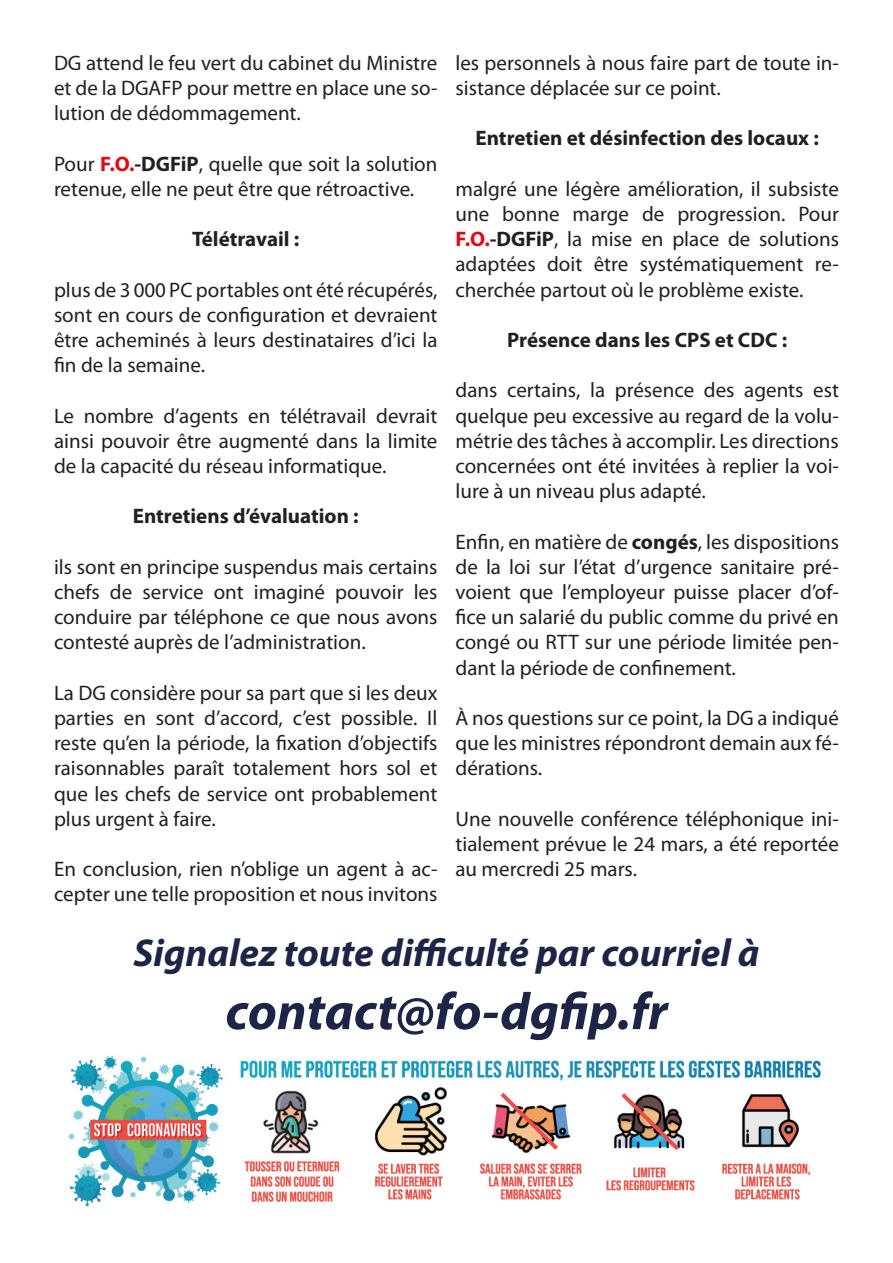
<style>
.page{position:relative;width:893px;height:1263px;background:#fff}
.page>*{position:absolute;margin:0;border:0;box-sizing:border-box;transform-origin:0 0}
.t1{font:italic 700 52.5px "Myriad Pro";color:#1c2546}
.t2{font:italic 700 39px "Myriad Pro";color:#1c2546}
.t3{font:21px/25.2px "Myriad Pro";color:#231f20;text-align:justify}
.t4{font:700 21px "Myriad Pro";color:#231f20}
.s1{font-weight:700;color:#e30713}
.s2{font-weight:700}
</style>
<div class="page">
<img style="left:68px;top:1055px;width:753px;height:152px">
<p class="t3" style="left:54px;top:50px;width:385px">DG attend le feu vert du cabinet du Ministre et de la DGAFP pour mettre en place une so&shy;lution de dédommagement.</p>
<p class="t3" style="left:54px;top:151px;width:385px">Pour <span class="s1">F.O.</span><span class="s2">-DGFiP</span>, quelle que soit la solution retenue, elle ne peut être que rétroactive.</p>
<p class="t4" style="left:192px;top:225px;width:109px">Télétravail :</p>
<p class="t3" style="left:54px;top:277px;width:385px">plus de 3 000 PC portables ont été récupérés, sont en cours de configuration et devraient être acheminés à leurs destinataires d’ici la fin de la semaine.</p>
<p class="t3" style="left:54px;top:403px;width:385px">Le nombre d’agents en télétravail devrait ainsi pouvoir être augmenté dans la limite de la capacité du réseau informatique.</p>
<p class="t4" style="left:133px;top:503px;width:227px">Entretiens d’évaluation :</p>
<p class="t3" style="left:54px;top:554px;width:385px">ils sont en principe suspendus mais certains chefs de service ont imaginé pouvoir les conduire par téléphone ce que nous avons contesté auprès de l’administration.</p>
<p class="t3" style="left:54px;top:680px;width:385px">La DG considère pour sa part que si les deux parties en sont d’accord, c’est possible. Il reste qu’en la période, la fixation d’objectifs raisonnables paraît totalement hors sol et que les chefs de service ont probablement plus urgent à faire.</p>
<p class="t3" style="left:54px;top:856px;width:385px">En conclusion, rien n’oblige un agent à ac&shy;cepter une telle proposition et nous invitons</p>
<p class="t3" style="left:455px;top:50px;width:385px">les personnels à nous faire part de toute in&shy;sistance déplacée sur ce point.</p>
<p class="t4" style="left:476px;top:125px;width:345px">Entretien et désinfection des locaux :</p>
<p class="t3" style="left:455px;top:176px;width:385px">malgré une légère amélioration, il subsiste une bonne marge de progression. Pour <span class="s1">F.O.</span><span class="s2">-DGFiP</span>, la mise en place de solutions adaptées doit être systématiquement re&shy;cherchée partout où le problème existe.</p>
<p class="t4" style="left:507px;top:326px;width:282px">Présence dans les CPS et CDC :</p>
<p class="t3" style="left:455px;top:377px;width:385px">dans certains, la présence des agents est quelque peu excessive au regard de la volu&shy;métrie des tâches à accomplir. Les directions concernées ont été invitées à replier la voi&shy;lure à un niveau plus adapté.</p>
<p class="t3" style="left:455px;top:529px;width:385px">Enfin, en matière de <span class="s2">congés</span>, les dispositions de la loi sur l’état d’urgence sanitaire pré&shy;voient que l’employeur puisse placer d’of&shy;fice un salarié du public comme du privé en congé ou RTT sur une période limitée pen&shy;dant la période de confinement.</p>
<p class="t3" style="left:455px;top:705px;width:385px">À nos questions sur ce point, la DG a indiqué que les ministres répondront demain aux fé&shy;dérations.</p>
<p class="t3" style="left:455px;top:806px;width:385px">Une nouvelle conférence téléphonique ini&shy;tialement prévue le 24 mars, a été reportée au mercredi 25 mars.</p>
<p class="t2" style="left:134px;top:928px;width:627px">Signalez toute difficulté par courriel à</p>
<p class="t1" style="left:225px;top:977px;width:444px">contact@fo-dgfip.fr</p>
</div>
